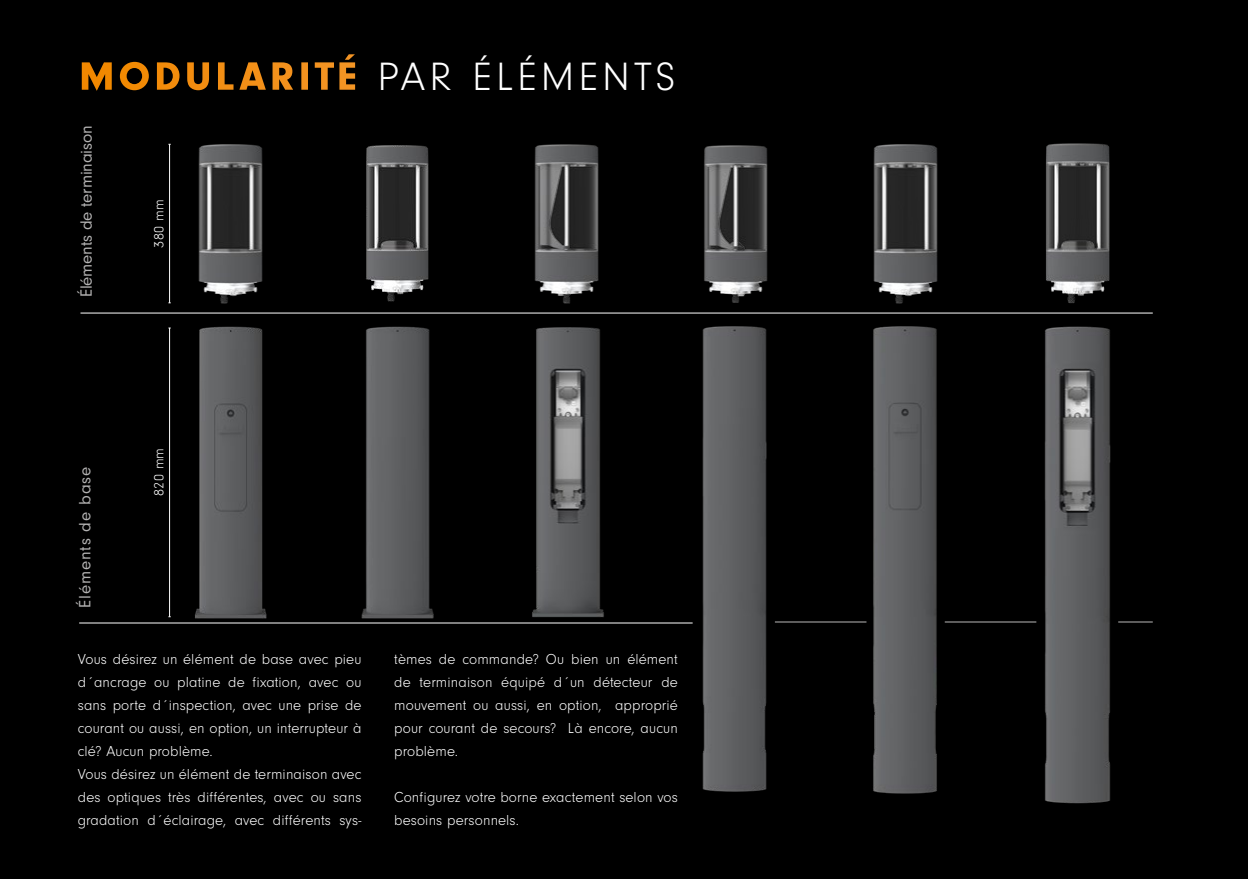
<style>
.page{position:relative;width:1248px;height:879px;background:#fff}
.page>*{position:absolute;margin:0;border:0;box-sizing:border-box;transform-origin:0 0}
.t1{font:300 41px "Neuzeit Gro";letter-spacing:.1em;color:#fff}
.Kleine_Headline_Grau{font:17px "Neuzeit Gro";letter-spacing:-.01em;color:#b3b2b2}
.Kleine_Headline_Grau-2{font:17px "Neuzeit Gro";letter-spacing:.05em;color:#b3b2b2}
.Fliesstext_Weiss{font:300 15px/23px "Neuzeit Gro";letter-spacing:.01em;color:#fff;text-align:justify}
.Bemaßung{font:300 14px "Neuzeit Gro";letter-spacing:.02em;color:#fff}
.s1{font-weight:900}
</style>
<div class="page">
<div style="left:0;top:0;width:1247px;height:879px;background:#000"></div>
<hr style="left:80px;top:312px;width:1072px;height:1px;background:#fff">
<img style="left:168px;top:143px;width:95px;height:161px">
<img style="left:873px;top:144px;width:65px;height:160px">
<img style="left:534px;top:144px;width:65px;height:160px">
<img style="left:366px;top:145px;width:63px;height:157px">
<img style="left:1046px;top:143px;width:64px;height:160px">
<img style="left:704px;top:145px;width:64px;height:158px">
<img style="left:128px;top:312px;width:191px;height:312px">
<img style="left:487px;top:312px;width:170px;height:312px">
<img style="left:319px;top:312px;width:168px;height:312px">
<img style="left:813px;top:312px;width:148px;height:482px">
<img style="left:961px;top:312px;width:192px;height:492px">
<img style="left:657px;top:312px;width:156px;height:480px">
<hr style="left:79px;top:622px;width:613px;height:1px;background:#fff">
<hr style="left:774px;top:621px;width:92px;height:1px;background:#b9b8b8">
<hr style="left:944px;top:621px;width:92px;height:1px;background:#b9b8b8">
<hr style="left:1118px;top:621px;width:34px;height:1px;background:#b9b8b8">
<hr style="left:169px;top:328px;width:1px;height:289px;background:#fff">
<hr style="left:169px;top:144px;width:1px;height:159px;background:#fff">
<p class="t1" style="left:79px;top:55px;width:597px"><span class="s1">MODULARITÉ</span> PAR ÉLÉMENTS</p>
<p class="Kleine_Headline_Grau" style="left:77px;top:297px;width:173px;rotate:-90deg">Éléments de terminaison</p>
<p class="Bemaßung" style="left:152px;top:247px;width:49px;rotate:-90deg">380 mm</p>
<p class="Kleine_Headline_Grau-2" style="left:76px;top:608px;width:142px;rotate:-90deg">Éléments de base</p>
<p class="Bemaßung" style="left:152px;top:496px;width:49px;rotate:-90deg">820 mm</p>
<p class="Fliesstext_Weiss" style="left:78px;top:648px;width:285px">Vous désirez un élément de base avec pieu d´ancrage ou platine de fixation, avec ou sans porte d´inspection, avec une prise de courant ou aussi, en option, un interrupteur à clé? Aucun problème.</p>
<p class="Fliesstext_Weiss" style="left:78px;top:763px;width:285px">Vous désirez un élément de terminaison avec des optiques très différentes, avec ou sans gradation d´éclairage, avec différents sys-</p>
<p class="Fliesstext_Weiss" style="left:394px;top:648px;width:285px">tèmes de commande? Ou bien un élément de terminaison équipé d´un détecteur de mouvement ou aussi, en option, approprié pour courant de secours? Là encore, aucun problème.</p>
<p class="Fliesstext_Weiss" style="left:394px;top:786px;width:285px">Configurez votre borne exactement selon vos besoins personnels.</p>
</div>
